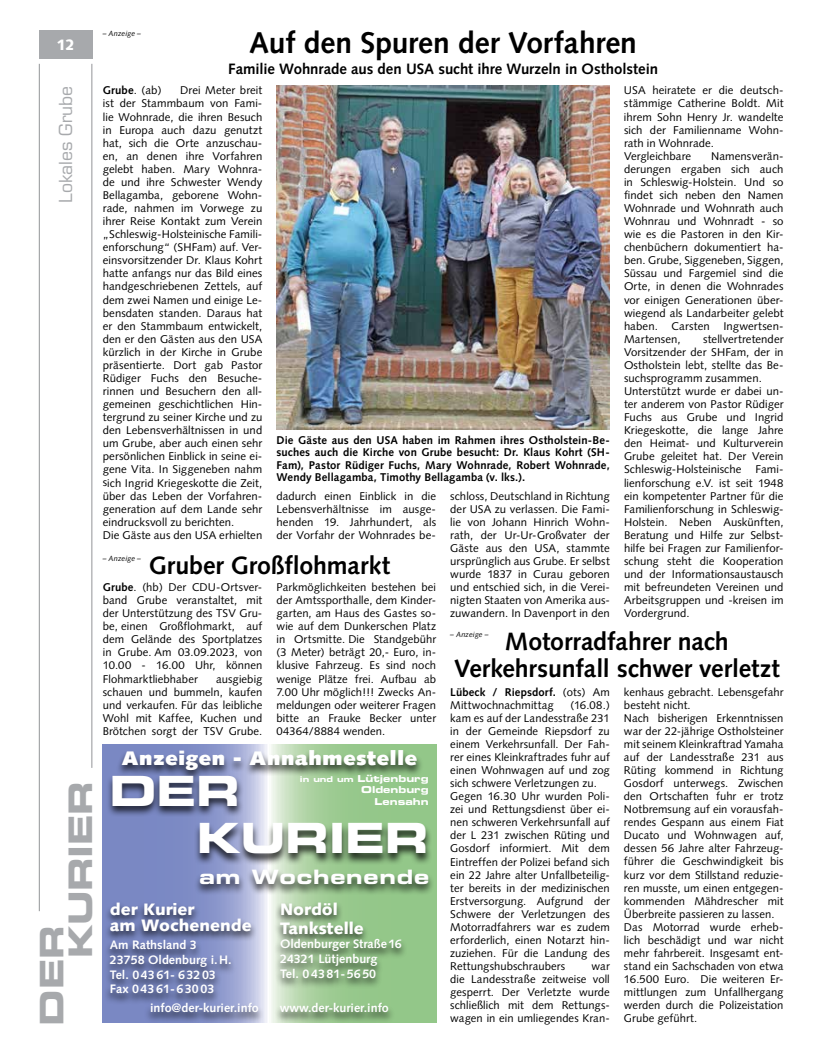
<style>
.page{position:relative;width:819px;height:1053px;background:#fff}
.page>*{position:absolute;margin:0;border:0;box-sizing:border-box;transform-origin:0 0}
.t1{font:41.62px/47.6px "Eurostile LT Std Bold Ex 2";letter-spacing:-.01em;color:#fff}
.t2{font:32.5px/28.9px "Eurostile LT Std Bold Ex 2";letter-spacing:-.01em;color:#a7a9ac}
.t3{font:700 30px "Syntax LT Std";color:#000}
.t4{font:700 25px/27.5px "Syntax LT Std";color:#000;text-align:center}
.t5{font:19.88px "Eurostile LT Std Bold Ex 2";letter-spacing:.04em;color:#fff}
.t6{font:900 19.62px "Syntax LT Std";letter-spacing:.04em;color:#fff}
.t7{font:17.5px "Eurostile LT Std";color:#a7a9ac}
.t8{font:900 16.5px/19px "Syntax LT Std";color:#fff}
.t9{font:700 15px "Syntax LT Std";letter-spacing:-.005em;color:#000}
.t10{font:900 15px "Syntax LT Std";color:#fff}
.t11{font:700 12.25px/14.8px "Syntax LT Std";color:#fff}
.t12{font:11.25px/13px "Syntax";letter-spacing:.005em;color:#000;text-align:justify}
.t13{font:700 11.25px/12.5px "Syntax LT Std";letter-spacing:.01em;color:#000;text-align:justify}
.t14{font:700 11.25px "Syntax";letter-spacing:.015em;color:#000}
.t15{font:9.5px/11.4px "Eurostile LT Std Bold Ex 2";color:#fff;text-align:right}
.t16{font:italic 7.5px "Syntax LT Std";letter-spacing:.01em;color:#000}
.s1{font-weight:400}
.s2{font-weight:700}
.s3{font-size:8px}
</style>
<div class="page">
<hr style="left:39px;top:64px;width:1px;height:847px;background:#939598">
<hr style="left:92px;top:64px;width:1px;height:703px;background:#939598">
<div style="left:39px;top:30px;width:53px;height:29px;background:#a7a9ac"></div>
<svg style="left:103px;top:744px;width:333px;height:278px;background:#99b7af"></svg>
<div style="left:274px;top:901px;width:133px;height:87px;background:#000;opacity:.75"></div>
<div style="left:116px;top:749px;width:307px;height:33px;background:#000;opacity:.75"></div>
<div style="left:104px;top:901px;width:153px;height:104px;background:#000;opacity:.75"></div>
<div style="left:144px;top:1001px;width:250px;height:21px;background:#000;opacity:.75"></div>
<div style="left:106px;top:774px;width:326px;height:91px;background:#000;opacity:.75"></div>
<div style="left:194px;top:868px;width:241px;height:27px;background:#000;opacity:.75"></div>
<img style="left:276px;top:86px;width:333px;height:344px">
<p class="t10" style="left:57px;top:36px;width:20px">12</p>
<p class="t7" style="left:55px;top:203px;width:119px;rotate:-90deg">Lokales Grube</p>
<p class="t2" style="left:37px;top:958px;width:179px;text-indent:-67px;rotate:-90deg">DER<br>KURIER</p>
<p class="t16" style="left:103px;top:29px;width:40px">– Anzeige –</p>
<p class="t3" style="left:249px;top:25px;width:389px">Auf den Spuren der Vorfahren</p>
<p class="t9" style="left:228px;top:60px;width:431px">Familie Wohnrade aus den USA sucht ihre Wurzeln in Ostholstein</p>
<p class="t12" style="left:103px;top:84px;width:161px;text-align:left;text-indent:77px">Drei Meter breit ist der Stammbaum von Fami&shy;lie Wohnrade, die ihren Besuch in Europa auch dazu genutzt hat, sich die Orte anzuschau&shy;en, an denen ihre Vorfahren gelebt haben. Mary Wohnra&shy;de und ihre Schwester Wendy<br>Bellagamba, geborene Wohn&shy;rade, nahmen im Vorwege zu ihrer Reise Kontakt zum Verein „Schleswig-Holsteinische Famili&shy;enforschung“ (SHFam) auf. Ver&shy;einsvorsitzender Dr. Klaus Kohrt hatte anfangs nur das Bild eines handgeschriebenen Zettels, auf dem zwei Namen und einige Le&shy;bensdaten standen. Daraus hat er den Stammbaum entwickelt, den er den Gästen aus den USA kürzlich in der Kirche in Grube präsentierte. Dort gab Pastor<br>Rüdiger Fuchs den Besuche&shy;rinnen und Besuchern den all&shy;gemeinen geschichtlichen Hin&shy;tergrund zu seiner Kirche und zu den Lebensverhältnissen in und um Grube, aber auch einen sehr persönlichen Einblick in seine ei&shy;gene Vita. In Siggeneben nahm sich Ingrid Kriegeskotte die Zeit, über das Leben der Vorfahren&shy;generation auf dem Lande sehr eindrucksvoll zu berichten.<br>Die Gäste aus den USA erhielten</p>
<p class="t14" style="left:103px;top:84px;width:60px">Grube<span class="s1">. (ab)</span></p>
<p class="t12" style="left:624px;top:84px;width:161px;text-align:left">USA heiratete er die deutsch&shy;stämmige Catherine Boldt. Mit ihrem Sohn Henry Jr. wandelte sich der Familienname Wohn&shy;rath in Wohnrade.<br>Vergleichbare</p>
<p class="t12" style="left:624px;top:149px;width:161px;text-indent:87px">Namensverän&shy;derungen ergaben sich auch in Schleswig-Holstein. Und so findet sich neben den Namen Wohnrade und Wohnrath auch Wohnrau und Wohnradt - so wie es die Pastoren in den Kir&shy;chenbüchern dokumentiert ha&shy;ben. Grube, Siggeneben, Siggen, Süssau und Fargemiel sind die Orte, in denen die Wohnrades vor einigen Generationen über&shy;wiegend als Landarbeiter gelebt haben. Carsten Ingwertsen-Martensen,</p>
<p class="t12" style="left:624px;top:332px;width:161px;text-align:left;text-indent:79px">stellvertretender<br>Vorsitzender der SHFam, der in<br>Ostholstein lebt, stellte das Be&shy;suchsprogramm zusammen.<br>Unterstützt wurde er dabei un&shy;ter anderem von Pastor Rüdiger<br>Fuchs aus Grube und Ingrid<br>Kriegeskotte, die lange Jahre den Heimat- und Kulturverein<br>Grube geleitet hat. Der Verein<br>Schleswig-Holsteinische</p>
<p class="t13" style="left:276px;top:433px;width:335px">Die Gäste aus den USA haben im Rahmen ihres Ostholstein-Be&shy;suches auch die Kirche von Grube besucht: Dr. Klaus Kohrt (SH-Fam), Pastor Rüdiger Fuchs, Mary Wohnrade, Robert Wohnrade, Wendy Bellagamba, Timothy Bellagamba (v. lks.).</p>
<p class="t12" style="left:450px;top:489px;width:161px">schloss, Deutschland in Richtung der USA zu verlassen. Die Fami&shy;lie von Johann Hinrich Wohn&shy;rath, der Ur-Ur-Großvater der Gäste aus den USA, stammte ursprünglich aus Grube. Er selbst wurde 1837 in Curau geboren und entschied sich, in die Verei&shy;nigten Staaten von Amerika aus&shy;zuwandern. In Davenport in den</p>
<p class="t12" style="left:624px;top:463px;width:161px;text-indent:132px">Fami&shy;lienforschung e.V. ist seit 1948 ein kompetenter Partner für die Familienforschung in Schleswig-Holstein. Neben Auskünften, Beratung und Hilfe zur Selbst&shy;hilfe bei Fragen zur Familienfor&shy;schung steht die Kooperation und der Informationsaustausch mit befreundeten Vereinen und Arbeitsgruppen und -kreisen im Vordergrund.</p>
<p class="t12" style="left:276px;top:489px;width:161px">dadurch einen Einblick in die Lebensverhältnisse im ausge&shy;henden 19. Jahrhundert, als der Vorfahr der Wohnrades be-</p>
<p class="t4" style="left:149px;top:552px;width:243px">Gruber Großflohmarkt</p>
<p class="t12" style="left:103px;top:580px;width:161px"><span class="s2">Grube</span>. (hb) Der CDU-Ortsver&shy;band Grube veranstaltet, mit der Unterstützung des TSV Gru&shy;be, einen Großflohmarkt, auf dem Gelände des Sportplatzes in Grube. Am 03.09.2023, von 10.00 - 16.00 Uhr, können Flohmarktliebhaber</p>
<p class="t16" style="left:103px;top:554px;width:40px">– Anzeige –</p>
<p class="t12" style="left:276px;top:580px;width:161px">Parkmöglichkeiten bestehen bei der Amtssporthalle, dem Kinder&shy;garten, am Haus des Gastes so&shy;wie auf dem Dunkerschen Platz in Ortsmitte. Die Standgebühr (3 Meter) beträgt 20,- Euro, in&shy;klusive Fahrzeug. Es sind noch wenige Plätze frei. Aufbau ab 7.00 Uhr möglich!!! Zwecks An&shy;meldungen oder weiterer Fragen bitte an Frauke Becker unter 04364/8884 wenden.</p>
<p class="t4" style="left:454px;top:627px;width:327px">Motorradfahrer nach<br>Verkehrsunfall schwer verletzt</p>
<p class="t16" style="left:450px;top:629px;width:40px">– Anzeige –</p>
<p class="t12" style="left:103px;top:672px;width:161px;text-indent:113px">ausgiebig schauen und bummeln, kaufen und verkaufen. Für das leibliche Wohl mit Kaffee, Kuchen und Brötchen sorgt der TSV Grube.</p>
<p class="t12" style="left:624px;top:685px;width:161px;text-align:left">kenhaus gebracht. Lebensgefahr besteht nicht.<br>Nach bisherigen Erkenntnissen war der 22-jährige Ostholsteiner mit seinem Kleinkraftrad Yamaha auf der Landesstraße 231 aus<br>Rüting kommend in Richtung<br>Gosdorf unterwegs. Zwischen den Ortschaften fuhr er trotz<br>Notbremsung auf ein vorausfah&shy;rendes Gespann aus einem Fiat<br>Ducato und Wohnwagen auf, dessen 56 Jahre alter Fahrzeug&shy;führer die Geschwindigkeit bis kurz vor dem Stillstand reduzie&shy;ren musste, um einen entgegen&shy;kommenden Mähdrescher mit<br>Überbreite passieren zu lassen.<br>Das Motorrad wurde erheb&shy;lich beschädigt und war nicht mehr fahrbereit. Insgesamt ent&shy;stand ein Sachschaden von etwa<br>16.500 Euro. Die weiteren Er&shy;mittlungen zum Unfallhergang werden durch die Polizeistation<br>Grube geführt.</p>
<p class="t12" style="left:450px;top:685px;width:161px"><span class="s2">Lübeck / Riepsdorf.</span> (ots) Am<br>Mittwochnachmittag</p>
<p class="t12" style="left:450px;top:698px;width:161px;text-align:left;text-indent:120px">(16.08.) kam es auf der Landesstraße 231 in der Gemeinde Riepsdorf zu einem Verkehrsunfall. Der Fah&shy;rer eines Kleinkraftrades fuhr auf einen Wohnwagen auf und zog sich schwere Verletzungen zu.<br>Gegen 16.30 Uhr wurden Poli&shy;zei und Rettungsdienst über ei&shy;nen schweren Verkehrsunfall auf der L 231 zwischen Rüting und<br>Gosdorf informiert. Mit dem<br>Eintreffen der Polizei befand sich ein 22 Jahre alter Unfallbeteilig&shy;ter bereits in der medizinischen<br>Erstversorgung. Aufgrund der<br>Schwere der Verletzungen des<br>Motorradfahrers war es zudem erforderlich, einen Notarzt hin&shy;zuziehen. Für die Landung des<br>Rettungshubschraubers</p>
<p class="t6" style="left:122px;top:746px;width:297px">Anzeigen - Annahmestelle</p>
<p class="t15" style="left:300px;top:772px;width:130px"><span class="s3">in und um</span> Lütjenburg<br>Oldenburg<br>Lensahn</p>
<p class="t1" style="left:197px;top:766px;width:233px;text-indent:-88px">Der<br>Kurier</p>
<p class="t5" style="left:199px;top:863px;width:231px">am Wochenende</p>
<p class="t8" style="left:110px;top:900px;width:143px;line-height:16.5px">der Kurier<br>am Wochenende</p>
<p class="t11" style="left:110px;top:937px;width:123px">Am Rathsland 3<br>23758 Oldenburg i. H.<br>Tel. 0 43 61- 6 32 03<br>Fax 0 43 61- 6 30 03</p>
<p class="t11" style="left:150px;top:1000px;width:110px">info@der-kurier.info</p>
<p class="t11" style="left:280px;top:1000px;width:111px">www.der-kurier.info</p>
<p class="t8" style="left:280px;top:899px;width:85px">Nordöl<br>Tankstelle</p>
<p class="t11" style="left:280px;top:936px;width:123px">Oldenburger Straße 16<br>24321 Lütjenburg<br>Tel. 0 43 81- 56 50</p>
<p class="t12" style="left:450px;top:959px;width:161px;text-indent:141px">war die Landesstraße zeitweise voll gesperrt. Der Verletzte wurde schließlich mit dem Rettungs&shy;wagen in ein umliegendes Kran-</p>
</div>
